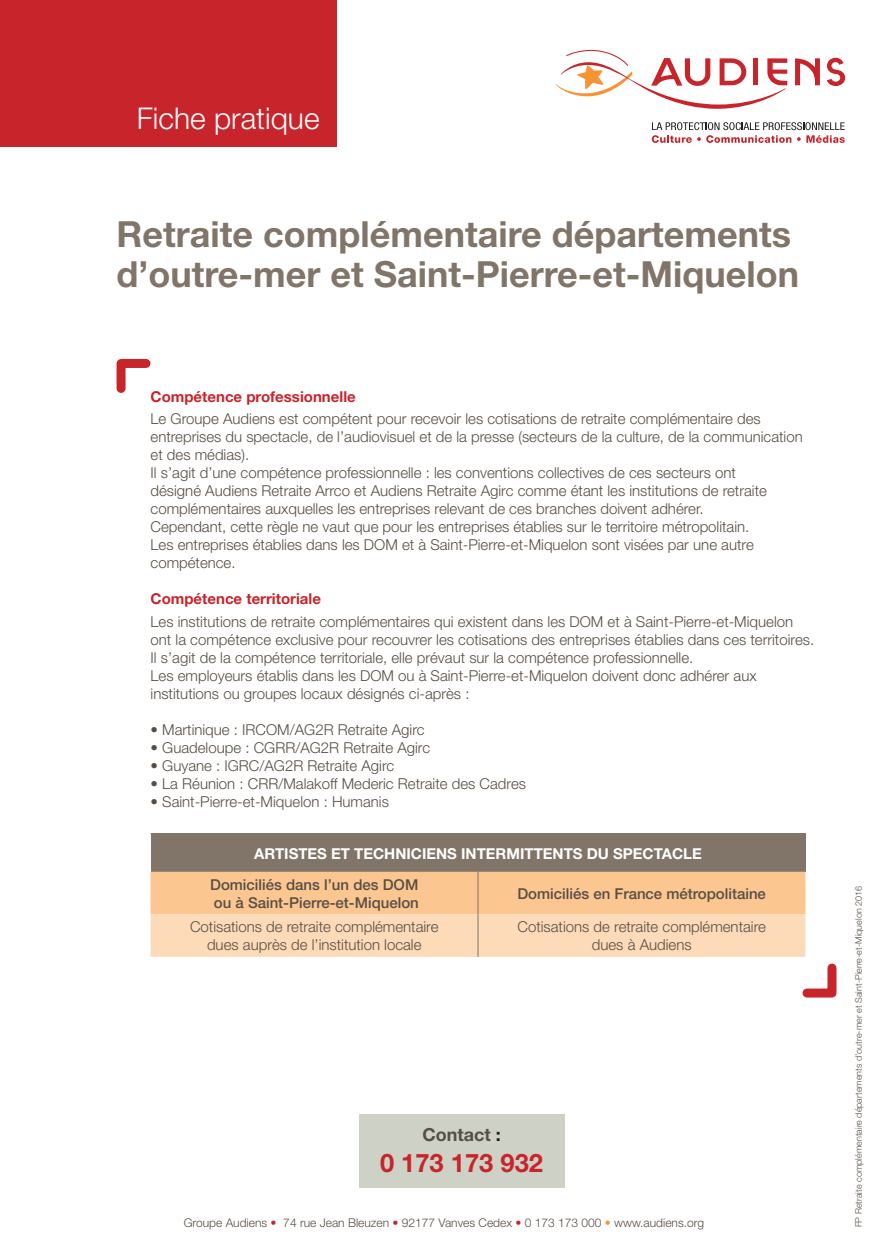
<style>
.page{position:relative;width:888px;height:1258px;background:#fff}
.page>*{position:absolute;margin:0;border:0;box-sizing:border-box;transform-origin:0 0}
.t1{font:700 36px/40.5px "Helvetica Neue";color:#807568}
.t2{font:300 30px "Helvetica Neue";color:#fff}
.t3{font:700 25.5px "Helvetica Neue";color:#c8242b}
.t4{font:700 18px "Helvetica Neue";color:#574e45}
.t5{font:300 15px/18px "Helvetica Neue";color:#574e45}
.t6{font:500 15px/18px "Helvetica Neue";color:#574e45}
.t7{font:700 15px "Helvetica Neue";color:#c8242b}
.t8{font:700 15px "Helvetica Neue";color:#fff}
.t9{font:300 12px "Helvetica Neue";color:#574e45}
.t10{font:300 9px "Helvetica Neue";color:#574e45}
.s1{color:#231f20}
.s2{color:#c8242b}
.s3{color:#f79332}
</style>
<div class="page">
<div style="left:0;top:0;width:337px;height:146px;background:#c8242b"></div>
<svg style="left:652px;top:122px;width:193px;height:21px"></svg>
<svg style="left:827px;top:58px;width:18px;height:28px"></svg>
<svg style="left:795px;top:58px;width:25px;height:27px"></svg>
<svg style="left:556px;top:49px;width:231px;height:60px"></svg>
<svg style="left:116px;top:359px;width:35px;height:34px"></svg>
<div style="left:359px;top:1114px;width:205px;height:74px;background:#ced2c6"></div>
<div style="left:151px;top:833px;width:654px;height:39px;background:#807568"></div>
<svg style="left:151px;top:872px;width:686px;height:126px"></svg>
<h2 class="t2" style="left:137px;top:100px;width:184px">Fiche pratique</h2>
<h1 class="t1" style="left:117px;top:213px;width:684px">Retraite complémentaire départements d’outre-mer et Saint-Pierre-et-Miquelon</h1>
<p class="t7" style="left:151px;top:387px;width:207px">Compétence professionnelle</p>
<p class="t5" style="left:151px;top:410px;width:654px">Le Groupe Audiens est compétent pour recevoir les cotisations de retraite complémentaire des entreprises du spectacle, de l’audiovisuel et de la presse (secteurs de la culture, de la communication et des médias).<br>Il s’agit d’une compétence professionnelle : les conventions collectives de ces secteurs ont<br>désigné Audiens Retraite Arrco et Audiens Retraite Agirc comme étant les institutions de retraite complémentaires auxquelles les entreprises relevant de ces branches doivent adhérer.<br>Cependant, cette règle ne vaut que pour les entreprises établies sur le territoire métropolitain.<br>Les entreprises établies dans les DOM et à Saint-Pierre-et-Miquelon sont visées par une autre compétence.</p>
<p class="t7" style="left:151px;top:590px;width:172px">Compétence territoriale</p>
<p class="t5" style="left:151px;top:612px;width:665px">Les institutions de retraite complémentaires qui existent dans les DOM et à Saint-Pierre-et-Miquelon ont la compétence exclusive pour recouvrer les cotisations des entreprises établies dans ces territoires.<br>Il s’agit de la compétence territoriale, elle prévaut sur la compétence professionnelle.<br>Les employeurs établis dans les DOM ou à Saint-Pierre-et-Miquelon doivent donc adhérer aux institutions ou groupes locaux désignés ci-après :</p>
<p class="t5" style="left:151px;top:720px;width:275px">• Martinique : IRCOM/AG2R Retraite Agirc</p>
<p class="t5" style="left:151px;top:738px;width:281px">• Guadeloupe : CGRR/AG2R Retraite Agirc</p>
<p class="t5" style="left:151px;top:756px;width:245px">• Guyane : IGRC/AG2R Retraite Agirc</p>
<p class="t5" style="left:151px;top:774px;width:377px">• La Réunion : CRR/Malakoff Mederic Retraite des Cadres</p>
<p class="t5" style="left:151px;top:792px;width:240px">• Saint-Pierre-et-Miquelon : Humanis</p>
<p class="t8" style="left:254px;top:844px;width:449px">ARTISTES ET TECHNICIENS INTERMITTENTS DU SPECTACLE</p>
<p class="t6" style="left:210px;top:875px;width:210px">Domiciliés dans l’un des DOM ou à Saint-Pierre-et-Miquelon</p>
<p class="t6" style="left:517px;top:884px;width:250px">Domiciliés en France métropolitaine</p>
<p class="t5" style="left:190px;top:918px;width:250px;text-align:center">Cotisations de retraite complémentaire dues auprès de l’institution locale</p>
<p class="t5" style="left:517px;top:918px;width:250px;text-align:center">Cotisations de retraite complémentaire dues à Audiens</p>
<p class="t4" style="left:422px;top:1123px;width:80px">Contact <span class="s1">:</span></p>
<h3 class="t3" style="left:380px;top:1147px;width:165px">0 173 173 932</h3>
<p class="t9" style="left:184px;top:1216px;width:522px">Groupe Audiens <span class="s2">•</span> 74 rue Jean Bleuzen <span class="s2">•</span> 92177 Vanves Cedex <span class="s2">•</span> 0 173 173 000 <span class="s3">•</span> www.audiens.org</p>
<p class="t10" style="left:853px;top:1227px;width:343px;rotate:-90deg">FP Retraite complémentaire départements d’outre-mer et Saint-Pierre-et-Miquelon 2016</p>
</div>
